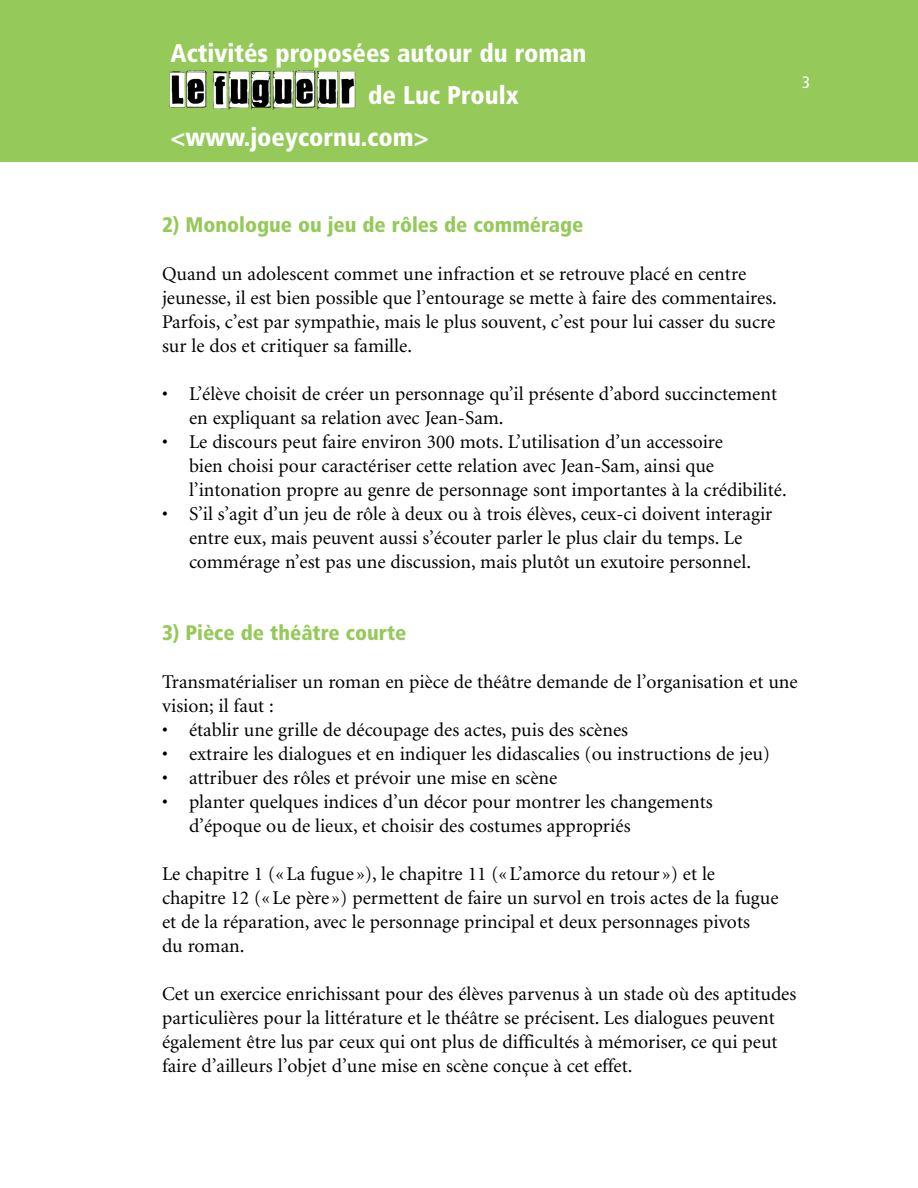
<style>
.page{position:relative;width:918px;height:1188px;background:#fff}
.page>*{position:absolute;margin:0;border:0;box-sizing:border-box;transform-origin:0 0}
.t1{font:900 condensed 25.5px "Frutiger";color:#fff}
.t2{font:900 condensed 21px "Frutiger";color:#95c959}
.t3{font:19.5px/24px "Minion";color:#000}
.t4{font:condensed 16.5px "Frutiger";color:#fff}
</style>
<div class="page">
<div style="left:0;top:0;width:918px;height:162px;background:#95c959"></div>
<img style="left:169px;top:69px;width:187px;height:41px">
<h1 class="t1" style="left:171px;top:43px;width:417px">Activités proposées autour du roman</h1>
<h1 class="t1" style="left:368px;top:85px;width:152px">de Luc Proulx</h1>
<h1 class="t1" style="left:171px;top:127px;width:260px">&lt;www.joeycornu.com&gt;</h1>
<p class="t4" style="left:802px;top:76px;width:9px">3</p>
<p class="t2" style="left:162px;top:216px;width:423px">2) Monologue ou jeu de rôles de commérage</p>
<p class="t3" style="left:162px;top:263px;width:616px">Quand un adolescent commet une infraction et se retrouve placé en centre jeunesse, il est bien possible que l’entourage se mette à faire des commentaires.<br>Parfois, c’est par sympathie, mais le plus souvent, c’est pour lui casser du sucre sur le dos et critiquer sa famille.</p>
<p class="t3" style="left:189px;top:383px;width:590px;text-indent:-27px">• L’élève choisit de créer un personnage qu’il présente d’abord succinctement en expliquant sa relation avec Jean-Sam.</p>
<p class="t3" style="left:189px;top:431px;width:599px;text-indent:-27px">• Le discours peut faire environ 300 mots. L’utilisation d’un accessoire<br>bien choisi pour caractériser cette relation avec Jean-Sam, ainsi que l’intonation propre au genre de personnage sont importantes à la crédibilité.</p>
<p class="t3" style="left:162px;top:503px;width:612px;text-align:center">• S’il s’agit d’un jeu de rôle à deux ou à trois élèves, ceux-ci doivent interagir entre eux, mais peuvent aussi s’écouter parler le plus clair du temps. Le commérage n’est pas une discussion, mais plutôt un exutoire personnel.</p>
<p class="t2" style="left:162px;top:624px;width:246px">3) Pièce de théâtre courte</p>
<p class="t3" style="left:162px;top:671px;width:637px">Transmatérialiser un roman en pièce de théâtre demande de l’organisation et une vision; il faut :</p>
<p class="t3" style="left:162px;top:719px;width:468px">• établir une grille de découpage des actes, puis des scènes</p>
<p class="t3" style="left:162px;top:743px;width:610px">• extraire les dialogues et en indiquer les didascalies (ou instructions de jeu)</p>
<p class="t3" style="left:162px;top:767px;width:397px">• attribuer des rôles et prévoir une mise en scène</p>
<p class="t3" style="left:189px;top:791px;width:525px;text-indent:-27px">• planter quelques indices d’un décor pour montrer les changements d’époque ou de lieux, et choisir des costumes appropriés</p>
<p class="t3" style="left:162px;top:863px;width:618px">Le chapitre 1 («La fugue »), le chapitre 11 («L’amorce du retour ») et le chapitre 12 («Le père ») permettent de faire un survol en trois actes de la fugue et de la réparation, avec le personnage principal et deux personnages pivots<br>du roman.</p>
<p class="t3" style="left:162px;top:983px;width:636px">Cet un exercice enrichissant pour des élèves parvenus à un stade où des aptitudes particulières pour la littérature et le théâtre se précisent. Les dialogues peuvent également être lus par ceux qui ont plus de difficultés à mémoriser, ce qui peut faire d’ailleurs l’objet d’une mise en scène conçue à cet effet.</p>
</div>
